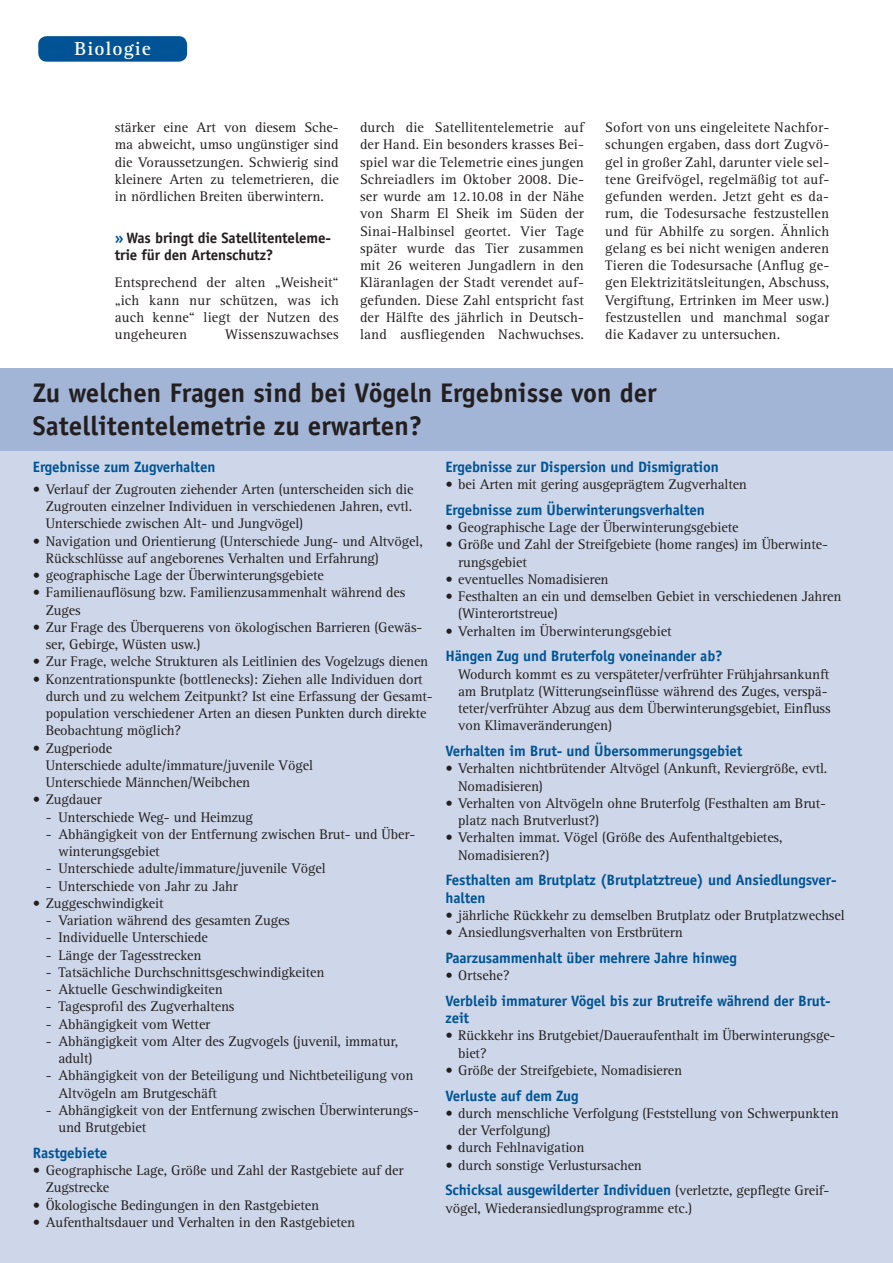
<style>
.page{position:relative;width:893px;height:1263px;background:#fff}
.page>*{position:absolute;margin:0;border:0;box-sizing:border-box;transform-origin:0 0}
.t1{font:700 27px/32.4px "Officina Sans Std";color:#231f20}
.t2{font:700 19.5px "Rotis Serif";letter-spacing:.06em;color:#fff}
.t3{font:700 15px/17.2px "Officina Sans Std";letter-spacing:-.01em;color:#005495}
.t4{font:700 15px/17.2px "Officina Sans Std";letter-spacing:-.01em;color:#231f20}
.t5{font:14.4px/17.2px "Rotis Serif";letter-spacing:-.01em;color:#231f20}
.t6{font:14.4px "Rotis Serif";letter-spacing:.01em;color:#231f20}
.t7{font:700 13.5px "Officina Sans Std";color:#231f20}
.t8{font:9px "Officina Sans Std";color:#231f20}
.s1{color:#005495}
.s2{font-weight:700;color:#8d2f45}
.s3{font-family:"Rotis Serif";font-weight:400;font-size:14.4px;color:#231f20}
</style>
<div class="page">
<div style="left:38px;top:36px;width:149px;height:26px;background:#005495;border-radius:9px"></div>
<div style="left:0;top:370px;width:893px;height:893px;background:#ced7e9"></div>
<div style="left:0;top:368px;width:893px;height:83px;background:#a3b5d6"></div>
<h2 class="t2" style="left:74px;top:37px;width:78px">Biologie</h2>
<p class="t5" style="left:115px;top:119px;width:225px;text-align:justify">stärker eine Art von diesem Sche&shy;ma abweicht, umso ungünstiger sind die Voraussetzungen. Schwierig sind kleinere Arten zu telemetrieren, die in nördlichen Breiten überwintern.</p>
<p class="t4" style="left:115px;top:229px;width:218px"><span class="s1">»</span> Was bringt die Satellitenteleme&shy;trie für den Artenschutz?</p>
<p class="t5" style="left:115px;top:274px;width:225px;text-align:justify">Entsprechend der alten „Weisheit“ „ich kann nur schützen, was ich auch kenne“ liegt der Nutzen des ungeheuren</p>
<p class="t6" style="left:225px;top:326px;width:115px">Wissenszuwachses</p>
<p class="t5" style="left:360px;top:119px;width:225px;text-align:justify">durch die Satellitentelemetrie auf der Hand. Ein besonders krasses Bei&shy;spiel war die Telemetrie eines jungen Schreiadlers im Oktober 2008. Die&shy;ser wurde am 12.10.08 in der Nähe von Sharm El Sheik im Süden der Sinai-Halbinsel geortet. Vier Tage später wurde das Tier zusammen mit 26 weiteren Jungadlern in den Kläranlagen der Stadt verendet auf&shy;gefunden. Diese Zahl entspricht fast der Hälfte des jährlich in Deutsch&shy;land ausfliegenden Nachwuchses.</p>
<p class="t5" style="left:605px;top:119px;width:225px;text-align:justify">Sofort von uns eingeleitete Nachfor&shy;schungen ergaben, dass dort Zugvö&shy;gel in großer Zahl, darunter viele sel&shy;tene Greifvögel, regelmäßig tot auf&shy;gefunden werden. Jetzt geht es da&shy;rum, die Todesursache festzustellen und für Abhilfe zu sorgen. Ähnlich gelang es bei nicht wenigen anderen Tieren die Todesursache (Anflug ge&shy;gen Elektrizitätsleitungen, Abschuss, Vergiftung, Ertrinken im Meer usw.) festzustellen und manchmal sogar die Kadaver zu untersuchen.</p>
<h1 class="t1" style="left:33px;top:377px;width:625px">Zu welchen Fragen sind bei Vögeln Ergebnisse von der<br>Satellitentelemetrie zu erwarten?</h1>
<p class="t3" style="left:33px;top:458px;width:184px">Ergebnisse zum Zugverhalten</p>
<p class="t5" style="left:46px;top:481px;width:369px;text-align:justify;text-indent:-13px">• Verlauf der Zugrouten ziehender Arten (unterscheiden sich die Zugrouten einzelner Individuen in verschiedenen Jahren, evtl.<br>Unterschiede zwischen Alt- und Jungvögel)</p>
<p class="t5" style="left:46px;top:533px;width:379px;text-indent:-13px">• Navigation und Orientierung (Unterschiede Jung- und Altvögel,<br>Rückschlüsse auf angeborenes Verhalten und Erfahrung)</p>
<p class="t5" style="left:33px;top:567px;width:292px">• geographische Lage der Überwinterungsgebiete</p>
<p class="t5" style="left:46px;top:584px;width:361px;text-indent:-13px">• Familienauflösung bzw. Familienzusammenhalt während des<br>Zuges</p>
<p class="t5" style="left:46px;top:619px;width:378px;text-indent:-13px">• Zur Frage des Überquerens von ökologischen Barrieren (Gewäs&shy;ser, Gebirge, Wüsten usw.)</p>
<p class="t5" style="left:33px;top:653px;width:397px">• Zur Frage, welche Strukturen als Leitlinien des Vogelzugs dienen</p>
<p class="t5" style="left:46px;top:671px;width:388px;text-indent:-13px">• Konzentrationspunkte (bottlenecks): Ziehen alle Individuen dort durch und zu welchem Zeitpunkt? Ist eine Erfassung der Gesamt&shy;population verschiedener Arten an diesen Punkten durch direkte Beobachtung möglich?</p>
<p class="t5" style="left:46px;top:740px;width:269px;text-indent:-13px">• Zugperiode<br>Unterschiede adulte/immature/juvenile Vögel<br>Unterschiede Männchen/Weibchen</p>
<p class="t5" style="left:33px;top:791px;width:70px">• Zugdauer</p>
<p class="t5" style="left:46px;top:809px;width:209px">- Unterschiede Weg- und Heimzug</p>
<p class="t5" style="left:58px;top:826px;width:358px;text-indent:-13px">- Abhängigkeit von der Entfernung zwischen Brut- und Über&shy;winterungsgebiet</p>
<p class="t5" style="left:46px;top:860px;width:282px">- Unterschiede adulte/immature/juvenile Vögel</p>
<p class="t5" style="left:46px;top:878px;width:194px">- Unterschiede von Jahr zu Jahr</p>
<p class="t5" style="left:33px;top:895px;width:132px">• Zuggeschwindigkeit</p>
<p class="t5" style="left:46px;top:912px;width:246px">- Variation während des gesamten Zuges</p>
<p class="t5" style="left:46px;top:929px;width:164px">- Individuelle Unterschiede</p>
<p class="t5" style="left:46px;top:947px;width:157px">- Länge der Tagesstrecken</p>
<p class="t5" style="left:46px;top:964px;width:280px">- Tatsächliche Durchschnittsgeschwindigkeiten</p>
<p class="t5" style="left:46px;top:981px;width:179px">- Aktuelle Geschwindigkeiten</p>
<p class="t5" style="left:46px;top:998px;width:190px">- Tagesprofil des Zugverhaltens</p>
<p class="t5" style="left:46px;top:1016px;width:166px">- Abhängigkeit vom Wetter</p>
<p class="t5" style="left:58px;top:1033px;width:341px;text-indent:-13px">- Abhängigkeit vom Alter des Zugvogels (juvenil, immatur, adult)</p>
<p class="t5" style="left:58px;top:1067px;width:357px;text-indent:-13px">- Abhängigkeit von der Beteiligung und Nichtbeteiligung von<br>Altvögeln am Brutgeschäft</p>
<p class="t5" style="left:58px;top:1102px;width:362px;text-indent:-13px">- Abhängigkeit von der Entfernung zwischen Überwinterungs&shy;und Brutgebiet</p>
<p class="t3" style="left:33px;top:1144px;width:76px">Rastgebiete</p>
<p class="t5" style="left:46px;top:1162px;width:359px;text-indent:-13px">• Geographische Lage, Größe und Zahl der Rastgebiete auf der<br>Zugstrecke</p>
<p class="t5" style="left:33px;top:1197px;width:288px">• Ökologische Bedingungen in den Rastgebieten</p>
<p class="t5" style="left:33px;top:1214px;width:324px">• Aufenthaltsdauer und Verhalten in den Rastgebieten</p>
<p class="t7" style="left:47px;top:1202px;width:24px">262</p>
<p class="t8" style="left:113px;top:1206px;width:71px">Der Falke <span class="s2">56</span>, 2009</p>
<p class="t3" style="left:445px;top:458px;width:275px">Ergebnisse zur Dispersion und Dismigration</p>
<p class="t5" style="left:445px;top:476px;width:303px">• bei Arten mit gering ausgeprägtem Zugverhalten</p>
<p class="t3" style="left:445px;top:501px;width:261px">Ergebnisse zum Überwinterungsverhalten</p>
<p class="t5" style="left:445px;top:519px;width:295px">• Geographische Lage der Überwinterungsgebiete</p>
<p class="t5" style="left:458px;top:536px;width:371px;text-indent:-13px">• Größe und Zahl der Streifgebiete (home ranges) im Überwinte&shy;rungsgebiet</p>
<p class="t5" style="left:445px;top:571px;width:165px">• eventuelles Nomadisieren</p>
<p class="t5" style="left:458px;top:588px;width:385px;text-indent:-13px">• Festhalten an ein und demselben Gebiet in verschiedenen Jahren (Winterortstreue)</p>
<p class="t5" style="left:445px;top:623px;width:228px">• Verhalten im Überwinterungsgebiet</p>
<p class="t3" style="left:445px;top:647px;width:279px">Hängen Zug und Bruterfolg voneinander ab?</p>
<p class="t5" style="left:458px;top:666px;width:374px">Wodurch kommt es zu verspäteter/verfrühter Frühjahrsankunft am Brutplatz (Witterungseinflüsse während des Zuges, verspä&shy;teter/verfrühter Abzug aus dem Überwinterungsgebiet, Einfluss von Klimaveränderungen)</p>
<p class="t3" style="left:445px;top:742px;width:299px">Verhalten im Brut- und Übersommerungsgebiet</p>
<p class="t5" style="left:458px;top:760px;width:371px;text-indent:-13px">• Verhalten nichtbrütender Altvögel (Ankunft, Reviergröße, evtl.<br>Nomadisieren)</p>
<p class="t5" style="left:458px;top:795px;width:369px;text-indent:-13px">• Verhalten von Altvögeln ohne Bruterfolg (Festhalten am Brut&shy;platz nach Brutverlust?)</p>
<p class="t5" style="left:458px;top:829px;width:326px;text-indent:-13px">• Verhalten immat. Vögel (Größe des Aufenthaltgebietes,<br>Nomadisieren?)</p>
<p class="t3" style="left:445px;top:871px;width:393px">Festhalten am Brutplatz (Brutplatztreue) und Ansiedlungsver&shy;halten</p>
<p class="t5" style="left:445px;top:907px;width:401px">• jährliche Rückkehr zu demselben Brutplatz oder Brutplatzwechsel</p>
<p class="t5" style="left:445px;top:924px;width:239px">• Ansiedlungsverhalten von Erstbrütern</p>
<p class="t3" style="left:445px;top:949px;width:293px">Paarzusammenhalt über mehrere Jahre hinweg</p>
<p class="t5" style="left:445px;top:967px;width:66px">• Ortsehe?</p>
<p class="t3" style="left:445px;top:992px;width:387px">Verbleib immaturer Vögel bis zur Brutreife während der Brut&shy;zeit</p>
<p class="t5" style="left:458px;top:1027px;width:379px;text-indent:-13px">• Rückkehr ins Brutgebiet/Daueraufenthalt im Überwinterungsge&shy;biet?</p>
<p class="t5" style="left:445px;top:1062px;width:238px">• Größe der Streifgebiete, Nomadisieren</p>
<p class="t3" style="left:445px;top:1087px;width:135px">Verluste auf dem Zug</p>
<p class="t5" style="left:458px;top:1105px;width:382px;text-indent:-13px">• durch menschliche Verfolgung (Feststellung von Schwerpunkten der Verfolgung)</p>
<p class="t5" style="left:445px;top:1139px;width:141px">• durch Fehlnavigation</p>
<p class="t5" style="left:445px;top:1157px;width:198px">• durch sonstige Verlustursachen</p>
<p class="t3" style="left:445px;top:1181px;width:384px">Schicksal ausgewilderter Individuen <span class="s3">(verletzte, gepflegte Greif-</span></p>
<p class="t5" style="left:445px;top:1200px;width:248px">vögel, Wiederansiedlungsprogramme etc.)</p>
</div>
